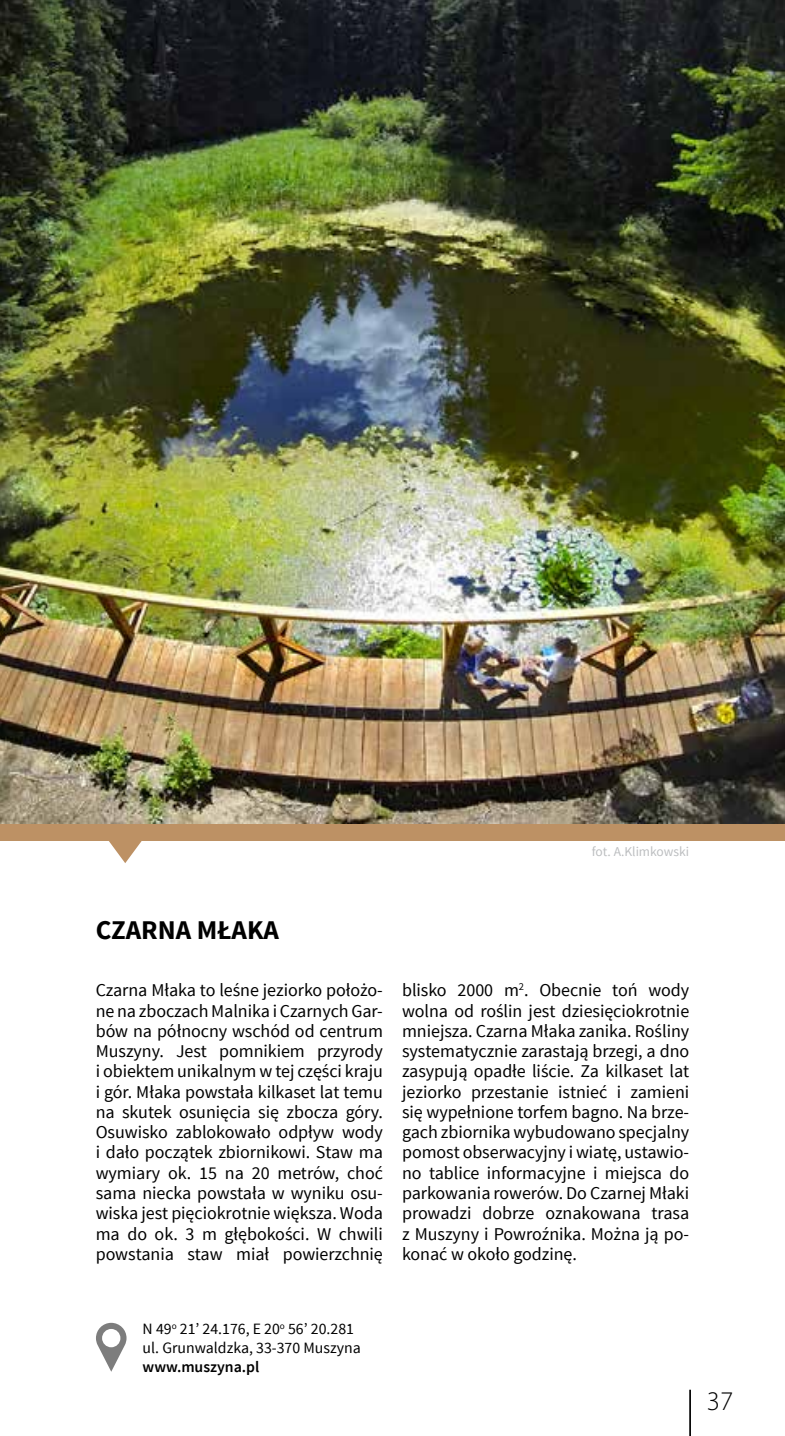
<style>
.page{position:relative;width:785px;height:1436px;background:#fff}
.page>*{position:absolute;margin:0;border:0;box-sizing:border-box;transform-origin:0 0}
.t1{font:700 27px "Source Sans Pro";color:#000}
.t2{font:300 27px "Myriad Pro";color:#000}
.t3{font:18px/20.2px "Source Sans Pro";letter-spacing:-.005em;color:#000;text-align:justify}
.t4{font:15.75px/18.9px "Source Sans Pro";color:#000}
.t5{font:600 15.75px "Source Sans Pro";color:#000}
.t6{font:13.5px "Source Sans Pro";color:#bcbec0}
</style>
<div class="page">
<hr style="left:689px;top:1389px;width:2px;height:46px;background:#000">
<div style="left:0;top:823px;width:784px;height:17px;background:#bd9164"></div>
<svg style="left:96px;top:823px;width:59px;height:40px"></svg>
<img style="left:0;top:0;width:784px;height:823px">
<svg style="left:96px;top:1322px;width:30px;height:49px"></svg>
<p class="t6" style="left:591px;top:842px;width:99px">fot. A.Klimkowski</p>
<h1 class="t1" style="left:96px;top:912px;width:185px">CZARNA MŁAKA</h1>
<p class="t3" style="left:96px;top:980px;width:289px">Czarna Młaka to leśne jeziorko położo&shy;ne na zboczach Malnika i Czarnych Gar&shy;bów na północny wschód od centrum Muszyny. Jest pomnikiem przyrody i obiektem unikalnym w tej części kraju i gór. Młaka powstała kilkaset lat temu na skutek osunięcia się zbocza góry.<br>Osuwisko zablokowało odpływ wody i dało początek zbiornikowi. Staw ma wymiary ok. 15 na 20 metrów, choć sama niecka powstała w wyniku osu&shy;wiska jest pięciokrotnie większa. Woda ma do ok. 3 m głębokości. W chwili powstania staw miał powierzchnię</p>
<p class="t3" style="left:402px;top:980px;width:289px">blisko 2000 m<sup>2</sup>. Obecnie toń wody wolna od roślin jest dziesięciokrotnie mniejsza. Czarna Młaka zanika. Rośliny systematycznie zarastają brzegi, a dno zasypują opadłe liście. Za kilkaset lat jeziorko przestanie istnieć i zamieni się wypełnione torfem bagno. Na brze&shy;gach zbiornika wybudowano specjalny pomost obserwacyjny i wiatę, ustawio&shy;no tablice informacyjne i miejsca do parkowania rowerów. Do Czarnej Młaki prowadzi dobrze oznakowana trasa z Muszyny i Powroźnika. Można ją po&shy;konać w około godzinę.</p>
<p class="t4" style="left:143px;top:1319px;width:220px">N 49<sup>o</sup> 21’ 24.176, E 20<sup>o</sup> 56’ 20.281 ul. Grunwaldzka, 33-370 Muszyna</p>
<p class="t5" style="left:143px;top:1356px;width:118px">www.muszyna.pl</p>
<h1 class="t2" style="left:706px;top:1384px;width:28px">37</h1>
</div>
